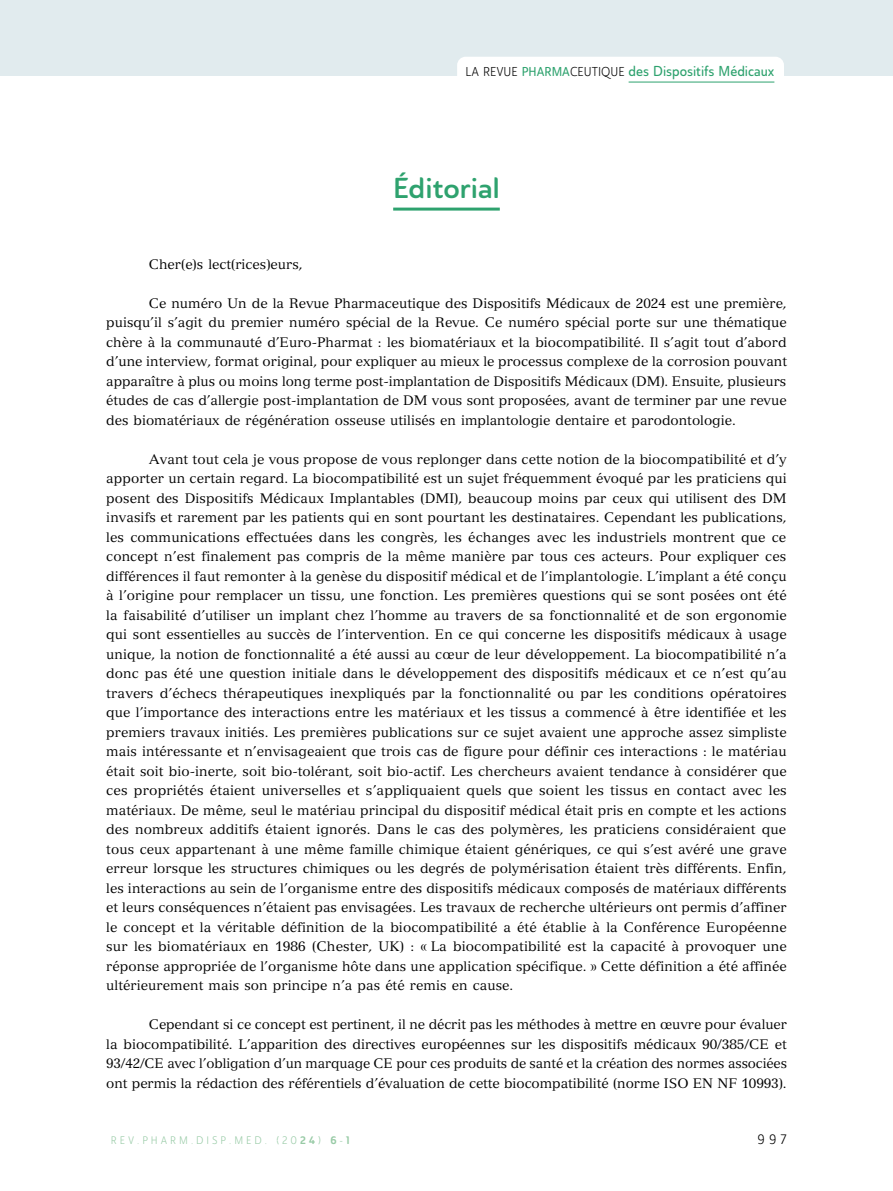
<style>
.page{position:relative;width:893px;height:1191px;background:#fff}
.page>*{position:absolute;margin:0;border:0;box-sizing:border-box;transform-origin:0 0}
.T1_Edito{font:28.5px "Ainslie Sans Nor Dem";color:#2ea26e}
.t1{font:14.25px "Ainslie Sans Con Med";color:#2ea26e}
.TEXTE_alinea___blanc{font:13.5px/19.5px "Versailles LT Std";color:#000;text-align:justify}
.t2{font:13.5px "Ainslie Sans Con Boo";color:#000}
.t3{font:10.8px "Ainslie Sans Con Boo";letter-spacing:.275em;color:#97caa5}
.s1{font-family:"Ainslie Sans Con Boo";font-size:12.75px;color:#000}
.s2{font-size:12.75px}
.s3{font-family:"Ainslie Sans Con Bol"}
</style>
<div class="page">
<div style="left:0;top:0;width:893px;height:76px;background:#e1ebee"></div>
<div style="left:457px;top:57px;width:327px;height:35px;background:#fff;border-radius:9px"></div>
<hr style="left:629px;top:82px;width:145px;height:1px;background:#2ea26e">
<hr style="left:393px;top:208px;width:107px;height:3px;background:#2ea26e">
<p class="t1" style="left:466px;top:62px;width:310px"><span class="s1">LA REVUE</span> <span class="s2">PHARMA</span><span class="s1">CEUTIQUE</span> des Dispositifs Médicaux</p>
<p class="T1_Edito" style="left:393px;top:170px;width:108px">Éditorial</p>
<p class="TEXTE_alinea___blanc" style="left:149px;top:254px;width:155px">Cher(e)s lect(rices)eurs,</p>
<p class="TEXTE_alinea___blanc" style="left:106px;top:293px;width:682px;text-indent:43px">Ce numéro Un de la Revue Pharmaceutique des Dispositifs Médicaux de 2024 est une première, puisqu’il s’agit du premier numéro spécial de la Revue. Ce numéro spécial porte sur une thématique chère à la communauté d’Euro-Pharmat : les biomatériaux et la biocompatibilité. Il s’agit tout d’abord d’une interview, format original, pour expliquer au mieux le processus complexe de la corrosion pouvant apparaître à plus ou moins long terme post-implantation de Dispositifs Médicaux (DM). Ensuite, plusieurs études de cas d’allergie post-implantation de DM vous sont proposées, avant de terminer par une revue des biomatériaux de régénération osseuse utilisés en implantologie dentaire et parodontologie.</p>
<p class="TEXTE_alinea___blanc" style="left:106px;top:449px;width:682px;text-indent:43px">Avant tout cela je vous propose de vous replonger dans cette notion de la biocompatibilité et d’y apporter un certain regard. La biocompatibilité est un sujet fréquemment évoqué par les praticiens qui posent des Dispositifs Médicaux Implantables (DMI), beaucoup moins par ceux qui utilisent des DM invasifs et rarement par les patients qui en sont pourtant les destinataires. Cependant les publications, les communications effectuées dans les congrès, les échanges avec les industriels montrent que ce concept n’est finalement pas compris de la même manière par tous ces acteurs. Pour expliquer ces différences il faut remonter à la genèse du dispositif médical et de l’implantologie. L’implant a été conçu à l’origine pour remplacer un tissu, une fonction. Les premières questions qui se sont posées ont été la faisabilité d’utiliser un implant chez l’homme au travers de sa fonctionnalité et de son ergonomie qui sont essentielles au succès de l’intervention. En ce qui concerne les dispositifs médicaux à usage unique, la notion de fonctionnalité a été aussi au cœur de leur développement. La biocompatibilité n’a donc pas été une question initiale dans le développement des dispositifs médicaux et ce n’est qu’au travers d’échecs thérapeutiques inexpliqués par la fonctionnalité ou par les conditions opératoires que l’importance des interactions entre les matériaux et les tissus a commencé à être identifiée et les premiers travaux initiés. Les premières publications sur ce sujet avaient une approche assez simpliste mais intéressante et n’envisageaient que trois cas de figure pour définir ces interactions : le matériau était soit bio-inerte, soit bio-tolérant, soit bio-actif. Les chercheurs avaient tendance à considérer que ces propriétés étaient universelles et s’appliquaient quels que soient les tissus en contact avec les matériaux. De même, seul le matériau principal du dispositif médical était pris en compte et les actions des nombreux additifs étaient ignorés. Dans le cas des polymères, les praticiens considéraient que tous ceux appartenant à une même famille chimique étaient génériques, ce qui s’est avéré une grave erreur lorsque les structures chimiques ou les degrés de polymérisation étaient très différents. Enfin, les interactions au sein de l’organisme entre des dispositifs médicaux composés de matériaux différents et leurs conséquences n’étaient pas envisagées. Les travaux de recherche ultérieurs ont permis d’affiner le concept et la véritable définition de la biocompatibilité a été établie à la Conférence Européenne sur les biomatériaux en 1986 (Chester, UK) : « La biocompatibilité est la capacité à provoquer une réponse appropriée de l’organisme hôte dans une application spécifique. » Cette définition a été affinée ultérieurement mais son principe n’a pas été remis en cause.</p>
<p class="TEXTE_alinea___blanc" style="left:106px;top:1015px;width:682px;text-indent:43px">Cependant si ce concept est pertinent, il ne décrit pas les méthodes à mettre en œuvre pour évaluer la biocompatibilité. L’apparition des directives européennes sur les dispositifs médicaux 90/385/CE et 93/42/CE avec l’obligation d’un marquage CE pour ces produits de santé et la création des normes associées ont permis la rédaction des référentiels d’évaluation de cette biocompatibilité (norme ISO EN NF 10993).</p>
<p class="t3" style="left:111px;top:1134px;width:241px">REV.PHARM.DISP.MED. (20<span class="s3">24</span>) <span class="s3">6</span>-<span class="s3">1</span></p>
<p class="t2" style="left:758px;top:1130px;width:31px">997</p>
</div>
